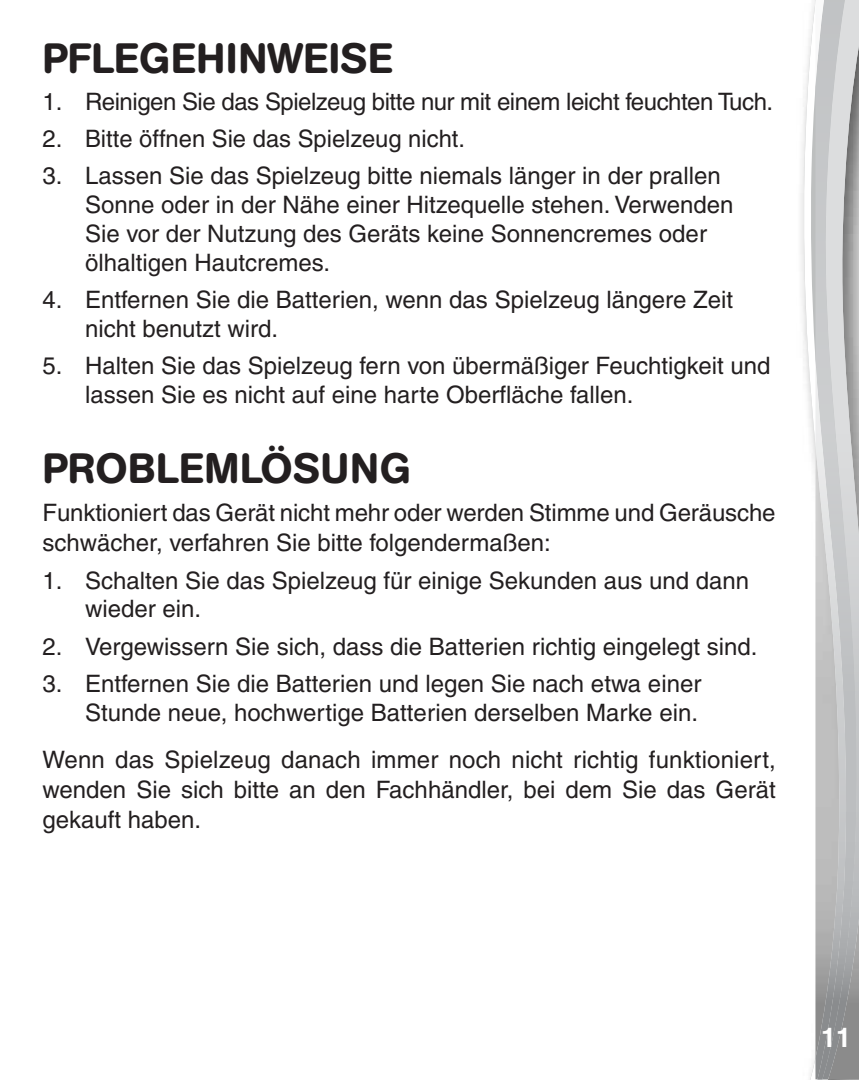
<style>
.page{position:relative;width:859px;height:1080px;background:#fff}
.page>*{position:absolute;margin:0;border:0;box-sizing:border-box;transform-origin:0 0}
.t1{font:500 42px "AG Book Rounded";letter-spacing:.02em;color:#231f20}
.t2{font:700 27px "Helvetica";color:#fff}
.t3{font:500 24px/28.8px "Helvetica";color:#231f20}
.t4{font:500 24px "Helvetica";letter-spacing:-.02em;color:#231f20}
</style>
<div class="page">
<svg style="left:803px;top:0;width:12px;height:1080px"></svg>
<svg style="left:815px;top:1079px;width:13px;height:1px"></svg>
<img style="left:858px;top:0;width:1px;height:1079px">
<img style="left:848px;top:0;width:10px;height:1079px">
<img style="left:815px;top:0;width:33px;height:1079px">
<h1 class="t1" style="left:43px;top:33px;width:352px">PFLEGEHINWEISE</h1>
<p class="t4" style="left:43px;top:88px;width:732px">1. Reinigen Sie das Spielzeug bitte nur mit einem leicht feuchten Tuch.</p>
<p class="t3" style="left:43px;top:124px;width:424px">2. Bitte öffnen Sie das Spielzeug nicht.</p>
<p class="t3" style="left:85px;top:162px;width:650px;text-indent:-43px">3. Lassen Sie das Spielzeug bitte niemals länger in der prallen Sonne oder in der Nähe einer Hitzequelle stehen. Verwenden Sie vor der Nutzung des Geräts keine Sonnencremes oder ölhaltigen Hautcremes.</p>
<p class="t3" style="left:85px;top:285px;width:649px;text-indent:-43px">4. Entfernen Sie die Batterien, wenn das Spielzeug längere Zeit nicht benutzt wird.</p>
<p class="t3" style="left:85px;top:351px;width:687px;text-indent:-43px">5. Halten Sie das Spielzeug fern von übermäßiger Feuchtigkeit und lassen Sie es nicht auf eine harte Oberfläche fallen.</p>
<h1 class="t1" style="left:43px;top:444px;width:370px">PROBLEMLÖSUNG</h1>
<p class="t3" style="left:43px;top:498px;width:734px;line-height:30px">Funktioniert das Gerät nicht mehr oder werden Stimme und Geräusche schwächer, verfahren Sie bitte folgendermaßen:</p>
<p class="t3" style="left:85px;top:566px;width:666px;text-indent:-43px">1. Schalten Sie das Spielzeug für einige Sekunden aus und dann wieder ein.</p>
<p class="t3" style="left:43px;top:632px;width:717px">2. Vergewissern Sie sich, dass die Batterien richtig eingelegt sind.</p>
<p class="t3" style="left:43px;top:669px;width:660px;text-align:right">3. Entfernen Sie die Batterien und legen Sie nach etwa einer<br>Stunde neue, hochwertige Batterien derselben Marke ein.</p>
<p class="t3" style="left:43px;top:744px;width:735px;line-height:30px;text-align:justify">Wenn das Spielzeug danach immer noch nicht richtig funktioniert, wenden Sie sich bitte an den Fachhändler, bei dem Sie das Gerät gekauft haben.</p>
<p class="t2" style="left:821px;top:1021px;width:32px">11</p>
</div>
